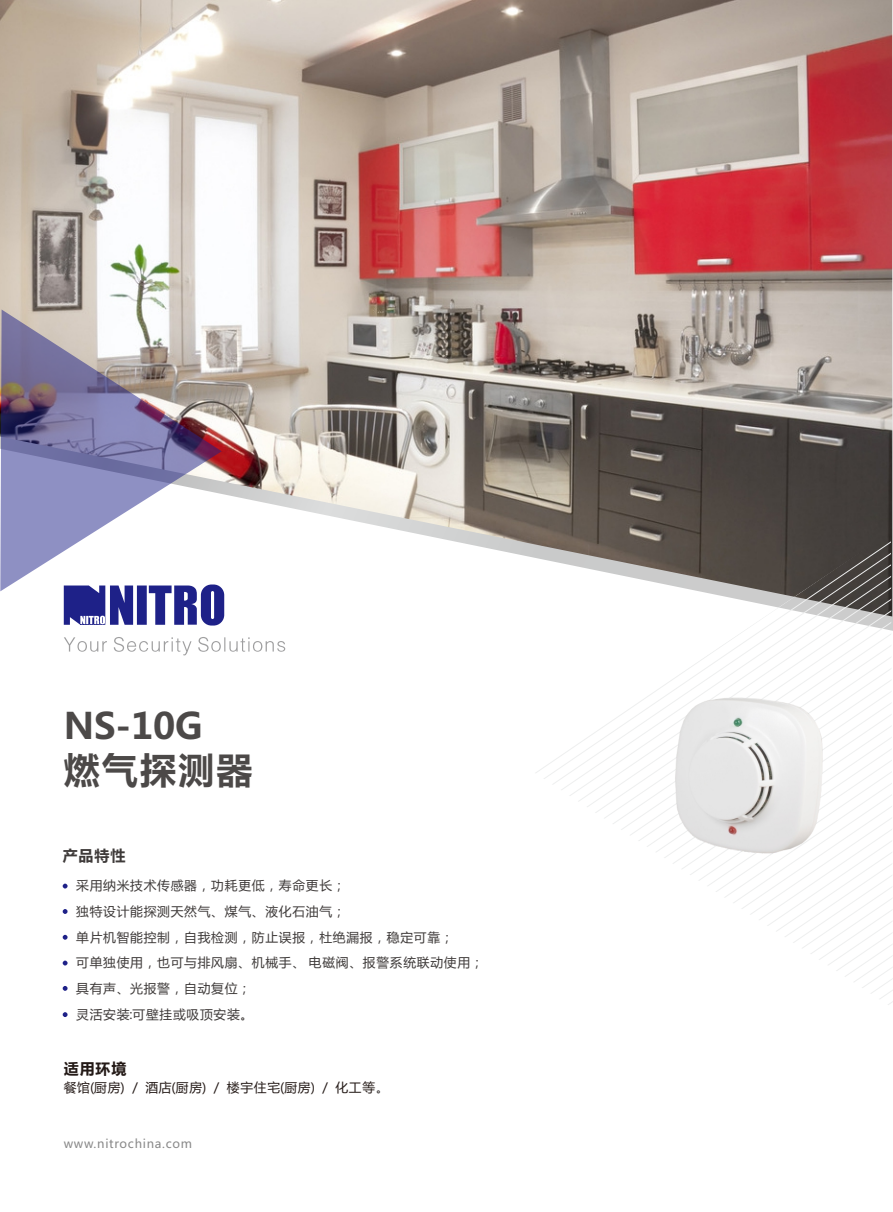
<style>
.page{position:relative;width:893px;height:1212px;background:#fff}
.page>*{position:absolute;margin:0;border:0;box-sizing:border-box;transform-origin:0 0}
.t1{font:700 36px "Microsoft Ya Hei";letter-spacing:.06em;color:#4c4948}
.t2{font:700 15px "Microsoft Ya Hei";color:#3e3a39}
.t3{font:700 15px "Microsoft Ya Hei";color:#231916}
.t4{font:12.75px/25.8px "Microsoft Ya Hei";letter-spacing:.06em;color:#3e3a39}
.t5{font:12.75px "Microsoft Ya Hei";letter-spacing:.06em;color:#231916}
.t6{font:12px "Microsoft Ya Hei";letter-spacing:.06em;color:#898989}
.s1{color:#3e3a39}
</style>
<div class="page">
<img style="left:0;top:0;width:892px;height:616px">
<svg style="left:0;top:309px;width:222px;height:282px"></svg>
<svg style="left:64px;top:637px;width:221px;height:18px"></svg>
<svg style="left:64px;top:584px;width:160px;height:41px"></svg>
<svg style="left:63px;top:884px;width:5px;height:4px"></svg>
<svg style="left:63px;top:909px;width:5px;height:5px"></svg>
<svg style="left:63px;top:935px;width:5px;height:5px"></svg>
<svg style="left:63px;top:960px;width:5px;height:5px"></svg>
<svg style="left:63px;top:986px;width:5px;height:5px"></svg>
<svg style="left:63px;top:1012px;width:5px;height:5px"></svg>
<svg style="left:678px;top:814px;width:215px;height:191px"></svg>
<img style="left:666px;top:692px;width:163px;height:167px">
<h1 class="t1" style="left:64px;top:709px;width:140px">NS-10G</h1>
<h1 class="t1" style="left:64px;top:754px;width:190px">燃气探测器</h1>
<p class="t2" style="left:63px;top:848px;width:64px">产品特性</p>
<p class="t4" style="left:76px;top:874px;width:409px">采用纳米技术传感器，功耗更低，寿命更长；<br>独特设计能探测天然气、煤气、液化石油气；<br>单片机智能控制，自我检测，防止误报，杜绝漏报，稳定可靠；<br>可单独使用，也可与排风扇、机械手、 电磁阀、报警系统联动使用；具有声、光报警，自动复位；<br>灵活安装:可壁挂或吸顶安装。</p>
<p class="t3" style="left:64px;top:1062px;width:64px">适用环境</p>
<p class="t5" style="left:64px;top:1081px;width:326px">餐馆(厨房) / 酒店(厨房) / 楼宇住宅(厨房) / 化工等<span class="s1">。</span></p>
<p class="t6" style="left:64px;top:1138px;width:130px">www.nitrochina.com</p>
</div>
